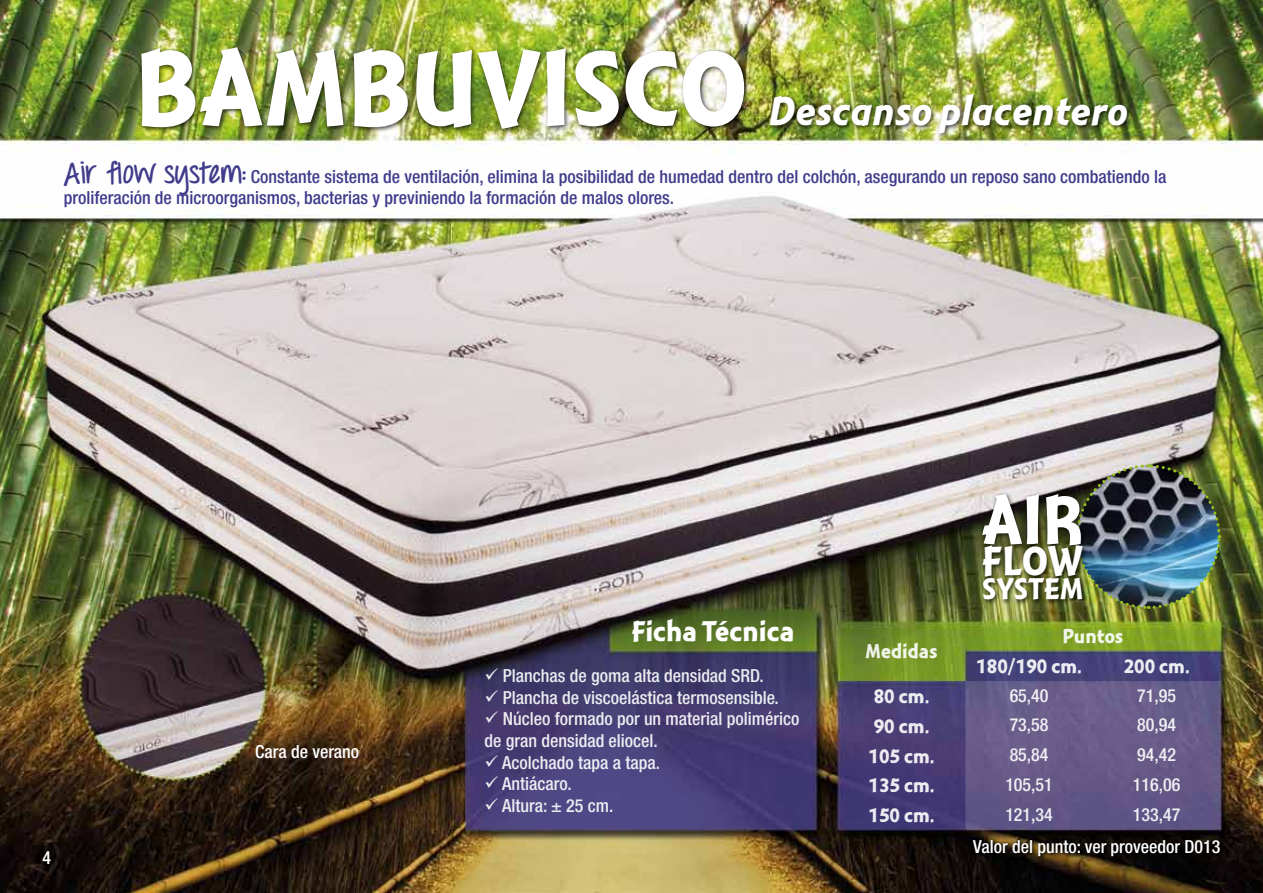
<style>
.page{position:relative;width:1263px;height:893px;background:#fff}
.page>*{position:absolute;margin:0;border:0;box-sizing:border-box;transform-origin:0 0}
.t1{font:111.6px "Montara Bold Gothic";color:#fff}
.t2{font:71.55px "Montara Bold Gothic";color:#fff}
.t3{font:43.05px "Montara Bold Gothic";color:#fff}
.t4{font:italic 700 42.9px "Montara";letter-spacing:.005em;color:#fff}
.t5{font:31.5px "Montara Bold Gothic";color:#fff}
.t6{font:30px "Montara Bold Gothic";color:#fff}
.t7{font:21px/29.7px "Montara Bold Gothic";color:#fff}
.t8{font:500 condensed 18px/21.6px "Helvetica Neue LT Std";color:#fff}
.t9{font:500 condensed 18px/21.6px "Helvetica Neue LT Std";color:#403c8c}
.s1{font-family:"Throw My Hands Upinthe Air";font-weight:700;font-stretch:normal;font-size:28.5px}
</style>
<div class="page">
<img style="left:0;top:0;width:1263px;height:893px">
<img style="left:1074px;top:463px;width:148px;height:147px">
<div style="left:979px;top:490px;width:107px;height:61px;background:#000;opacity:.75"></div>
<div style="left:980px;top:543px;width:109px;height:40px;background:#000;opacity:.75"></div>
<div style="left:981px;top:575px;width:107px;height:31px;background:#000;opacity:.75"></div>
<svg style="left:970px;top:837px;width:256px;height:25px;background:#161007"></svg>
<div style="left:139px;top:45px;width:611px;height:90px;background:#000;opacity:.75"></div>
<div style="left:767px;top:91px;width:366px;height:48px;background:#000;opacity:.75"></div>
<div style="left:40px;top:848px;width:16px;height:22px;background:#000;opacity:.75"></div>
<h1 class="t1" style="left:135px;top:27px;width:614px">BAMBUVISCO</h1>
<h3 class="t4" style="left:769px;top:88px;width:361px">Descanso placentero</h3>
<p class="t9" style="left:64px;top:165px;width:1104px"><span class="s1">Air flow system:</span> Constante sistema de ventilación, elimina la posibilidad de humedad dentro del colchón, asegurando un reposo sano combatiendo la proliferación de microorganismos, bacterias y previniendo la formación de malos olores.</p>
<p class="t8" style="left:43px;top:847px;width:10px">4</p>
<p class="t8" style="left:255px;top:741px;width:106px">Cara de verano</p>
<h3 class="t6" style="left:632px;top:614px;width:164px">Ficha Técnica</h3>
<p class="t8" style="left:484px;top:665px;width:281px">✓ Planchas de goma alta densidad SRD.</p>
<p class="t8" style="left:484px;top:686px;width:296px">✓ Plancha de viscoelástica termosensible.</p>
<p class="t8" style="left:484px;top:708px;width:317px">✓ Núcleo formado por un material polimérico de gran densidad eliocel.</p>
<p class="t8" style="left:484px;top:751px;width:177px">✓ Acolchado tapa a tapa.</p>
<p class="t8" style="left:484px;top:773px;width:89px">✓ Antiácaro.</p>
<p class="t8" style="left:484px;top:794px;width:131px">✓ Altura: ± 25 cm.</p>
<p class="t7" style="left:865px;top:637px;width:74px">Medidas</p>
<h2 class="t2" style="left:982px;top:480px;width:102px">AIR</h2>
<h3 class="t3" style="left:982px;top:537px;width:102px">FLOW</h3>
<h3 class="t5" style="left:982px;top:572px;width:102px">SYSTEM</h3>
<p class="t7" style="left:976px;top:622px;width:148px;text-indent:86px">Puntos<br>180/190 cm.</p>
<p class="t7" style="left:1124px;top:652px;width:68px">200 cm.</p>
<p class="t7" style="left:874px;top:681px;width:57px">80 cm.</p>
<p class="t8" style="left:1010px;top:684px;width:40px">65,40</p>
<p class="t8" style="left:1137px;top:684px;width:40px">71,95</p>
<p class="t7" style="left:874px;top:711px;width:57px">90 cm.</p>
<p class="t8" style="left:1010px;top:714px;width:40px">73,58</p>
<p class="t8" style="left:1137px;top:714px;width:40px">80,94</p>
<p class="t7" style="left:868px;top:741px;width:68px">105 cm.</p>
<p class="t8" style="left:1010px;top:744px;width:40px">85,84</p>
<p class="t8" style="left:1137px;top:744px;width:40px">94,42</p>
<p class="t7" style="left:868px;top:771px;width:68px">135 cm.</p>
<p class="t8" style="left:1005px;top:773px;width:49px">105,51</p>
<p class="t8" style="left:1133px;top:773px;width:49px">116,06</p>
<p class="t7" style="left:868px;top:801px;width:68px">150 cm.</p>
<p class="t8" style="left:1005px;top:803px;width:49px">121,34</p>
<p class="t8" style="left:1133px;top:803px;width:49px">133,47</p>
<p class="t8" style="left:973px;top:835px;width:249px">Valor del punto: ver proveedor D013</p>
</div>
